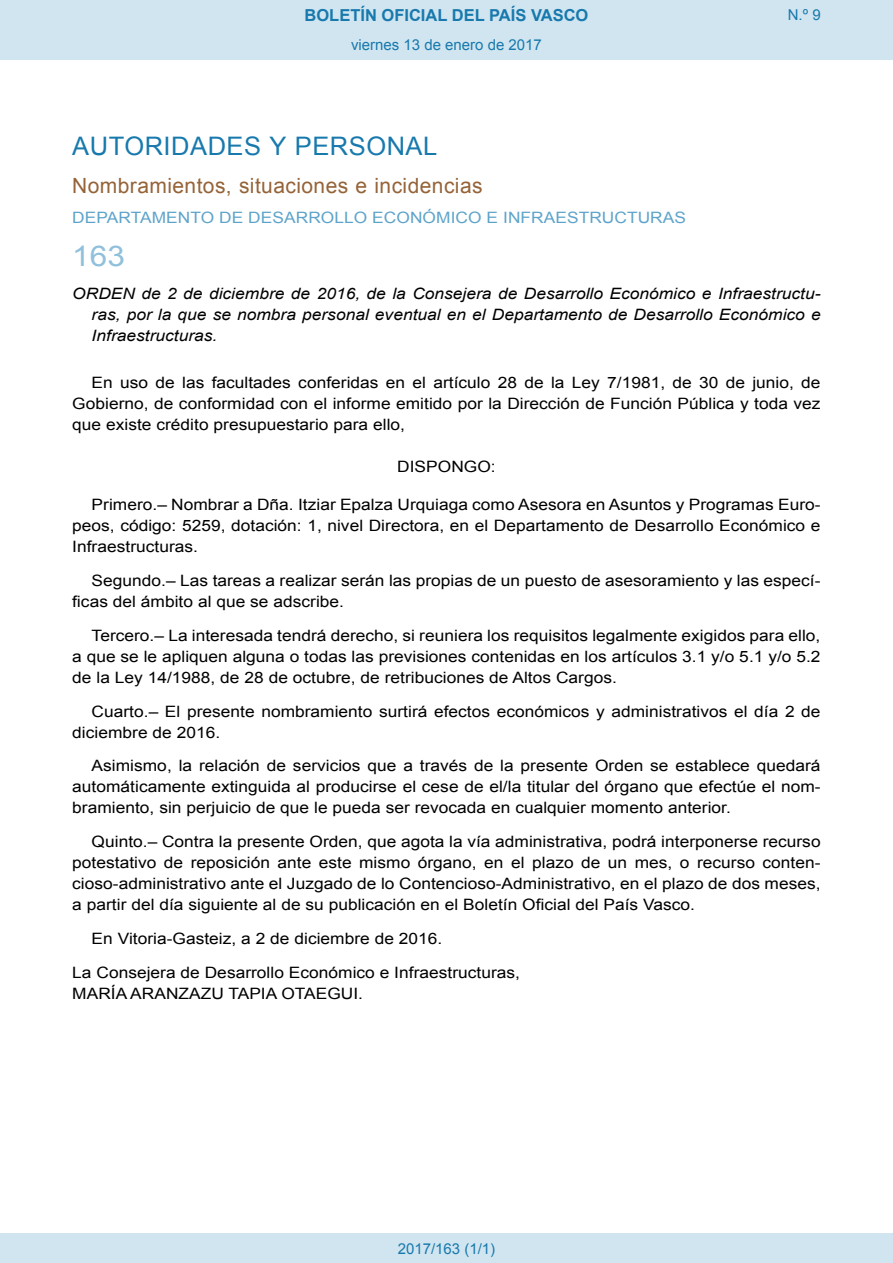
<style>
.page{position:relative;width:893px;height:1263px;background:#fff}
.page>*{position:absolute;margin:0;border:0;box-sizing:border-box;transform-origin:0 0}
.BOPVOrden{font:28.5px "Arial";color:#90c0db;scale:1.11 1}
.BOPVSeccion{font:25.5px "Arial";letter-spacing:.02em;color:#1879ad}
.BOPVSubseccion{font:21px "Arial";letter-spacing:.02em;color:#956338}
.t1{font:700 16.5px "Arial";color:#1879ad}
.BOPVDetalle{font:15.6px/21px "Arial";color:#000;text-align:justify;scale:1.11 1}
.BOPVTitulo{font:italic 15.6px/21px "Arial";color:#000;text-align:justify;scale:1.11 1}
.BOPVOrganismo{font:15.6px "Arial";letter-spacing:.005em;color:#5ea4ca;scale:1.11 1}
.BOPVFirmaPuesto{font:15.6px "Arial";color:#000;scale:1.11 1}
.BOPVFirmaLugFec{font:15.6px "Arial";color:#000;scale:1.11 1}
.BOPVFirmaNombre{font:15.6px "Arial";color:#000;scale:1.11 1}
.BOPVClave{font:15.6px "Arial";color:#000;scale:1.11 1}
.Paginacion_Centro{font:15px "Arial";color:#1879ad}
</style>
<div class="page">
<div style="left:0;top:0;width:893px;height:60px;background:#d0e5f0"></div>
<div style="left:0;top:1233px;width:893px;height:30px;background:#d0e5f0"></div>
<p class="t1" style="left:305px;top:4px;width:285px">BOLETÍN OFICIAL DEL PAÍS VASCO</p>
<p class="Paginacion_Centro" style="left:351px;top:35px;width:192px">viernes 13 de enero de 2017</p>
<p class="Paginacion_Centro" style="left:788px;top:5px;width:34px">N.º 9</p>
<p class="BOPVSeccion" style="left:72px;top:129px;width:367px">AUTORIDADES Y PERSONAL</p>
<p class="BOPVSubseccion" style="left:72px;top:171px;width:412px">Nombramientos, situaciones e incidencias</p>
<p class="BOPVOrganismo" style="left:72px;top:207px;width:554px">DEPARTAMENTO DE DESARROLLO ECONÓMICO E INFRAESTRUCTURAS</p>
<p class="BOPVOrden" style="left:72px;top:237px;width:49px">163</p>
<p class="BOPVTitulo" style="left:92px;top:284px;width:658px;text-indent:-19px">ORDEN de 2 de diciembre de 2016, de la Consejera de Desarrollo Económico e Infraestructu&shy;ras, por la que se nombra personal eventual en el Departamento de Desarrollo Económico e Infraestructuras.</p>
<p class="BOPVDetalle" style="left:72px;top:372px;width:676px;text-indent:19px">En uso de las facultades conferidas en el artículo 28 de la Ley 7/1981, de 30 de junio, de Gobierno, de conformidad con el informe emitido por la Dirección de Función Pública y toda vez que existe crédito presupuestario para ello,</p>
<p class="BOPVClave" style="left:397px;top:456px;width:90px">DISPONGO:</p>
<p class="BOPVDetalle" style="left:72px;top:494px;width:676px;text-indent:19px">Primero.– Nombrar a Dña. Itziar Epalza Urquiaga como Asesora en Asuntos y Programas Euro&shy;peos, código: 5259, dotación: 1, nivel Directora, en el Departamento de Desarrollo Económico e Infraestructuras.</p>
<p class="BOPVDetalle" style="left:72px;top:570px;width:676px;text-indent:19px">Segundo.– Las tareas a realizar serán las propias de un puesto de asesoramiento y las especí&shy;ficas del ámbito al que se adscribe.</p>
<p class="BOPVDetalle" style="left:72px;top:625px;width:676px;text-indent:19px">Tercero.– La interesada tendrá derecho, si reuniera los requisitos legalmente exigidos para ello, a que se le apliquen alguna o todas las previsiones contenidas en los artículos 3.1 y/o 5.1 y/o 5.2 de la Ley 14/1988, de 28 de octubre, de retribuciones de Altos Cargos.</p>
<p class="BOPVDetalle" style="left:72px;top:701px;width:676px;text-indent:19px">Cuarto.– El presente nombramiento surtirá efectos económicos y administrativos el día 2 de diciembre de 2016.</p>
<p class="BOPVDetalle" style="left:72px;top:755px;width:676px;text-indent:19px">Asimismo, la relación de servicios que a través de la presente Orden se establece quedará automáticamente extinguida al producirse el cese de el/la titular del órgano que efectúe el nom&shy;bramiento, sin perjuicio de que le pueda ser revocada en cualquier momento anterior.</p>
<p class="BOPVDetalle" style="left:72px;top:831px;width:676px;text-indent:19px">Quinto.– Contra la presente Orden, que agota la vía administrativa, podrá interponerse recurso potestativo de reposición ante este mismo órgano, en el plazo de un mes, o recurso conten&shy;cioso-administrativo ante el Juzgado de lo Contencioso-Administrativo, en el plazo de dos meses, a partir del día siguiente al de su publicación en el Boletín Oficial del País Vasco.</p>
<p class="BOPVFirmaLugFec" style="left:92px;top:928px;width:318px">En Vitoria-Gasteiz, a 2 de diciembre de 2016.</p>
<p class="BOPVFirmaPuesto" style="left:72px;top:962px;width:405px">La Consejera de Desarrollo Económico e Infraestructuras,</p>
<p class="BOPVFirmaNombre" style="left:72px;top:983px;width:263px">MARÍA ARANZAZU TAPIA OTAEGUI.</p>
<p class="Paginacion_Centro" style="left:398px;top:1238px;width:99px">2017/163 (1/1)</p>
</div>
